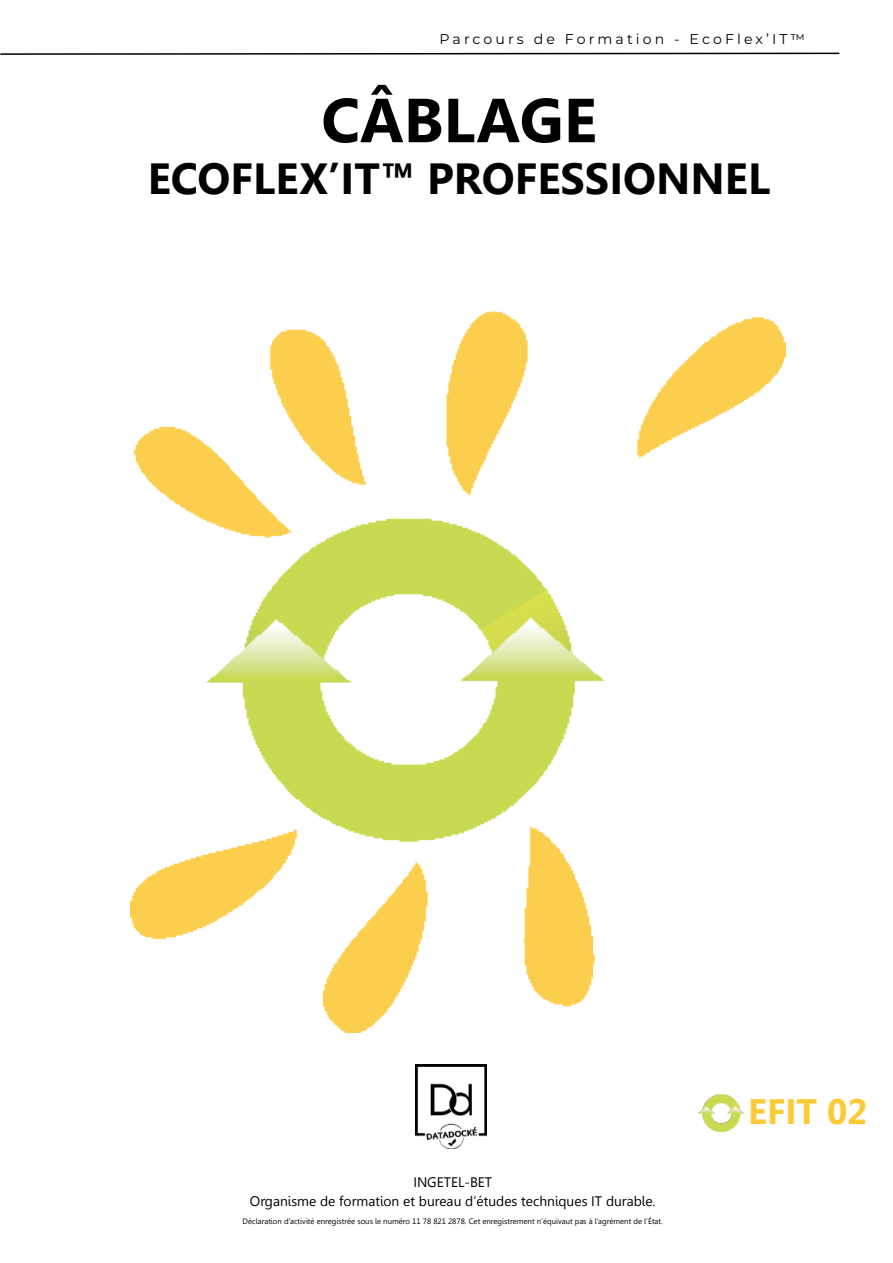
<style>
.page{position:relative;width:893px;height:1263px;background:#fff}
.page>*{position:absolute;margin:0;border:0;box-sizing:border-box;transform-origin:0 0}
.t1{font:700 62.1px "Gisha";color:#000}
.t2{font:700 43.5px "Gisha";color:#000}
.t3{font:700 35.25px "Gisha";color:#fcca37}
.t4{font:14.1px "Montserrat";letter-spacing:.22em;color:#000}
.t5{font:13.8px "Gisha";color:#000}
.t6{font:7.8px "Gisha";color:#000}
.s1{font-size:13.95px}
</style>
<div class="page">
<svg style="left:0;top:52px;width:840px;height:3px"></svg>
<img style="left:415px;top:1064px;width:72px;height:85px">
<img style="left:130px;top:310px;width:656px;height:723px">
<img style="left:699px;top:1095px;width:44px;height:36px">
<p class="t4" style="left:440px;top:30px;width:367px">Parcours de Formation - EcoFlex’IT<span class="s1">™</span></p>
<p class="t1" style="left:321px;top:85px;width:277px">CÂBLAGE</p>
<p class="t2" style="left:148px;top:154px;width:624px">ECOFLEX’IT™ PROFESSIONNEL</p>
<p class="t5" style="left:413px;top:1175px;width:80px">INGETEL-BET</p>
<p class="t5" style="left:250px;top:1193px;width:407px">Organisme de formation et bureau d’études techniques IT durable.</p>
<p class="t6" style="left:243px;top:1217px;width:422px">Déclaration d’activité enregistrée sous le numéro 11 78 821 2878. Cet enregistrement n’équivaut pas à l’agrément de l’État.</p>
<p class="t3" style="left:748px;top:1091px;width:121px">EFIT 02</p>
</div>
